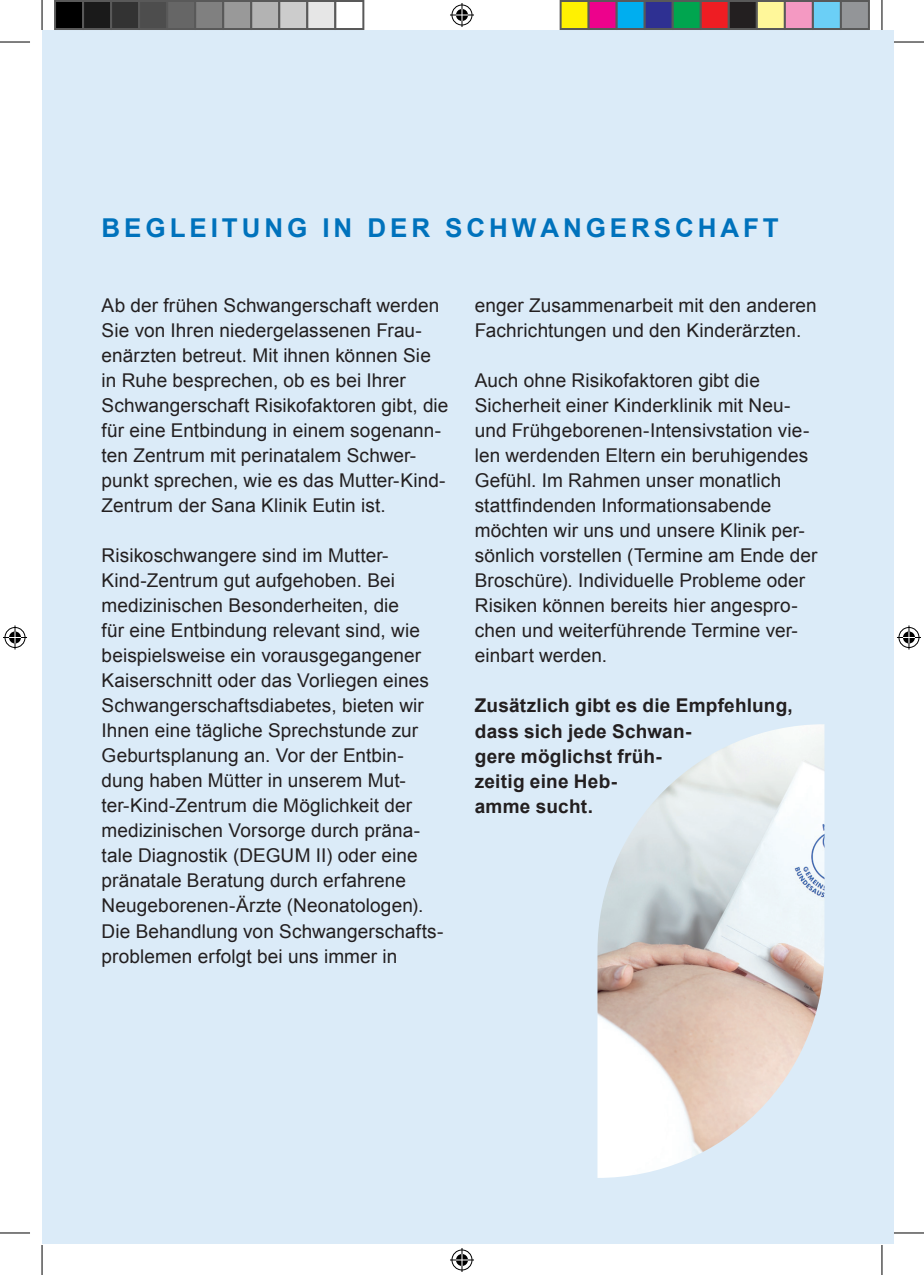
<style>
.page{position:relative;width:924px;height:1275px;background:#fff}
.page>*{position:absolute;margin:0;border:0;box-sizing:border-box;transform-origin:0 0}
.t1{font:700 26px "Arial";letter-spacing:.15em;color:#0072bc}
.t2{font:19px/25px "Arial";letter-spacing:.005em;color:#231f20}
.t3{font:700 19px/25px "Arial";letter-spacing:.01em;color:#231f20}
</style>
<div class="page">
<div style="left:42px;top:31px;width:850px;height:1213px;background:#dbebf8"></div>
<img style="left:597px;top:724px;width:227px;height:454px">
<hr style="left:0;top:42px;width:30px;height:1px;background:#000">
<hr style="left:893px;top:42px;width:30px;height:1px;background:#000">
<hr style="left:0;top:1232px;width:30px;height:1px;background:#000">
<hr style="left:893px;top:1232px;width:30px;height:1px;background:#000">
<hr style="left:42px;top:0;width:1px;height:30px;background:#000">
<hr style="left:42px;top:1245px;width:1px;height:30px;background:#000">
<hr style="left:881px;top:0;width:1px;height:30px;background:#000">
<hr style="left:881px;top:1245px;width:1px;height:30px;background:#000">
<svg style="left:450px;top:3px;width:24px;height:24px"></svg>
<svg style="left:450px;top:1248px;width:24px;height:24px"></svg>
<svg style="left:3px;top:625px;width:24px;height:24px"></svg>
<svg style="left:897px;top:625px;width:23px;height:24px"></svg>
<div style="left:55px;top:1px;width:28px;height:28px;background:#000"></div>
<div style="left:54px;top:0;width:30px;height:30px;border:2px solid #595959"></div>
<div style="left:83px;top:1px;width:28px;height:28px;background:#1a1a1a"></div>
<div style="left:82px;top:0;width:30px;height:30px;border:2px solid #595959"></div>
<div style="left:111px;top:1px;width:28px;height:28px;background:#333"></div>
<div style="left:110px;top:0;width:30px;height:30px;border:2px solid #595959"></div>
<div style="left:139px;top:1px;width:28px;height:28px;background:#4d4d4d"></div>
<div style="left:138px;top:0;width:30px;height:30px;border:2px solid #595959"></div>
<div style="left:167px;top:1px;width:28px;height:28px;background:#666"></div>
<div style="left:166px;top:0;width:30px;height:30px;border:2px solid #595959"></div>
<div style="left:195px;top:1px;width:28px;height:28px;background:#808080"></div>
<div style="left:194px;top:0;width:30px;height:30px;border:2px solid #595959"></div>
<div style="left:223px;top:1px;width:28px;height:28px;background:#999"></div>
<div style="left:222px;top:0;width:30px;height:30px;border:2px solid #595959"></div>
<div style="left:251px;top:1px;width:28px;height:28px;background:#b3b3b3"></div>
<div style="left:250px;top:0;width:30px;height:30px;border:2px solid #595959"></div>
<div style="left:279px;top:1px;width:28px;height:28px;background:#ccc"></div>
<div style="left:278px;top:0;width:30px;height:30px;border:2px solid #595959"></div>
<div style="left:307px;top:1px;width:28px;height:28px;background:#e6e6e6"></div>
<div style="left:306px;top:0;width:30px;height:30px;border:2px solid #595959"></div>
<div style="left:334px;top:0;width:30px;height:30px;border:2px solid #595959"></div>
<div style="left:560px;top:1px;width:28px;height:28px;background:#fff101"></div>
<div style="left:559px;top:0;width:30px;height:30px;border:2px solid #595959"></div>
<div style="left:588px;top:1px;width:28px;height:28px;background:#ed028c"></div>
<div style="left:587px;top:0;width:30px;height:30px;border:2px solid #595959"></div>
<div style="left:616px;top:1px;width:28px;height:28px;background:#00aeef"></div>
<div style="left:615px;top:0;width:30px;height:30px;border:2px solid #595959"></div>
<div style="left:644px;top:1px;width:28px;height:28px;background:#2e3092"></div>
<div style="left:643px;top:0;width:30px;height:30px;border:2px solid #595959"></div>
<div style="left:672px;top:1px;width:28px;height:28px;background:#00a54f"></div>
<div style="left:671px;top:0;width:30px;height:30px;border:2px solid #595959"></div>
<div style="left:700px;top:1px;width:28px;height:28px;background:#ee1d23"></div>
<div style="left:699px;top:0;width:30px;height:30px;border:2px solid #595959"></div>
<div style="left:728px;top:1px;width:28px;height:28px;background:#231f20"></div>
<div style="left:727px;top:0;width:30px;height:30px;border:2px solid #595959"></div>
<div style="left:756px;top:1px;width:28px;height:28px;background:#fff79a"></div>
<div style="left:755px;top:0;width:30px;height:30px;border:2px solid #595959"></div>
<div style="left:784px;top:1px;width:28px;height:28px;background:#f499c2"></div>
<div style="left:783px;top:0;width:30px;height:30px;border:2px solid #595959"></div>
<div style="left:812px;top:1px;width:28px;height:28px;background:#6bcff6"></div>
<div style="left:811px;top:0;width:30px;height:30px;border:2px solid #595959"></div>
<div style="left:840px;top:1px;width:28px;height:28px;background:#939598"></div>
<div style="left:839px;top:0;width:30px;height:30px;border:2px solid #595959"></div>
<h1 class="t1" style="left:102px;top:211px;width:678px">BEGLEITUNG IN DER SCHWANGERSCHAFT</h1>
<p class="t2" style="left:102px;top:293px;width:348px">Ab der frühen Schwangerschaft werden Sie von Ihren niedergelassenen Frau&shy;enärzten betreut. Mit ihnen können Sie in Ruhe besprechen, ob es bei Ihrer Schwangerschaft Risikofaktoren gibt, die für eine Entbindung in einem sogenann&shy;ten Zentrum mit perinatalem Schwer&shy;punkt sprechen, wie es das Mutter-Kind-Zentrum der Sana Klinik Eutin ist.</p>
<p class="t2" style="left:102px;top:543px;width:343px">Risikoschwangere sind im Mutter-Kind-Zentrum gut aufgehoben. Bei medizinischen Besonderheiten, die<br>für eine Entbindung relevant sind, wie beispielsweise ein vorausgegangener Kaiserschnitt oder das Vorliegen eines Schwangerschaftsdiabetes, bieten wir Ihnen eine tägliche Sprechstunde zur Geburtsplanung an. Vor der Entbin&shy;dung haben Mütter in unserem Mut&shy;ter-Kind-Zentrum die Möglichkeit der medizinischen Vorsorge durch präna&shy;tale Diagnostik (DEGUM II) oder eine pränatale Beratung durch erfahrene Neugeborenen-Ärzte (Neonatologen).<br>Die Behandlung von Schwangerschafts&shy;problemen erfolgt bei uns immer in</p>
<p class="t2" style="left:474px;top:293px;width:343px">enger Zusammenarbeit mit den anderen<br>Fachrichtungen und den Kinderärzten.</p>
<p class="t2" style="left:474px;top:368px;width:344px">Auch ohne Risikofaktoren gibt die Sicherheit einer Kinderklinik mit Neu&shy;und Frühgeborenen-Intensivstation vie&shy;len werdenden Eltern ein beruhigendes Gefühl. Im Rahmen unser monatlich stattfindenden Informationsabende möchten wir uns und unsere Klinik per&shy;sönlich vorstellen (Termine am Ende der Broschüre). Individuelle Probleme oder Risiken können bereits hier angespro&shy;chen und weiterführende Termine ver&shy;einbart werden.</p>
<p class="t3" style="left:474px;top:694px;width:319px">Zusätzlich gibt es die Empfehlung, dass sich jede Schwan-<br>gere möglichst früh-<br>zeitig eine Heb-<br>amme sucht.</p>
</div>
